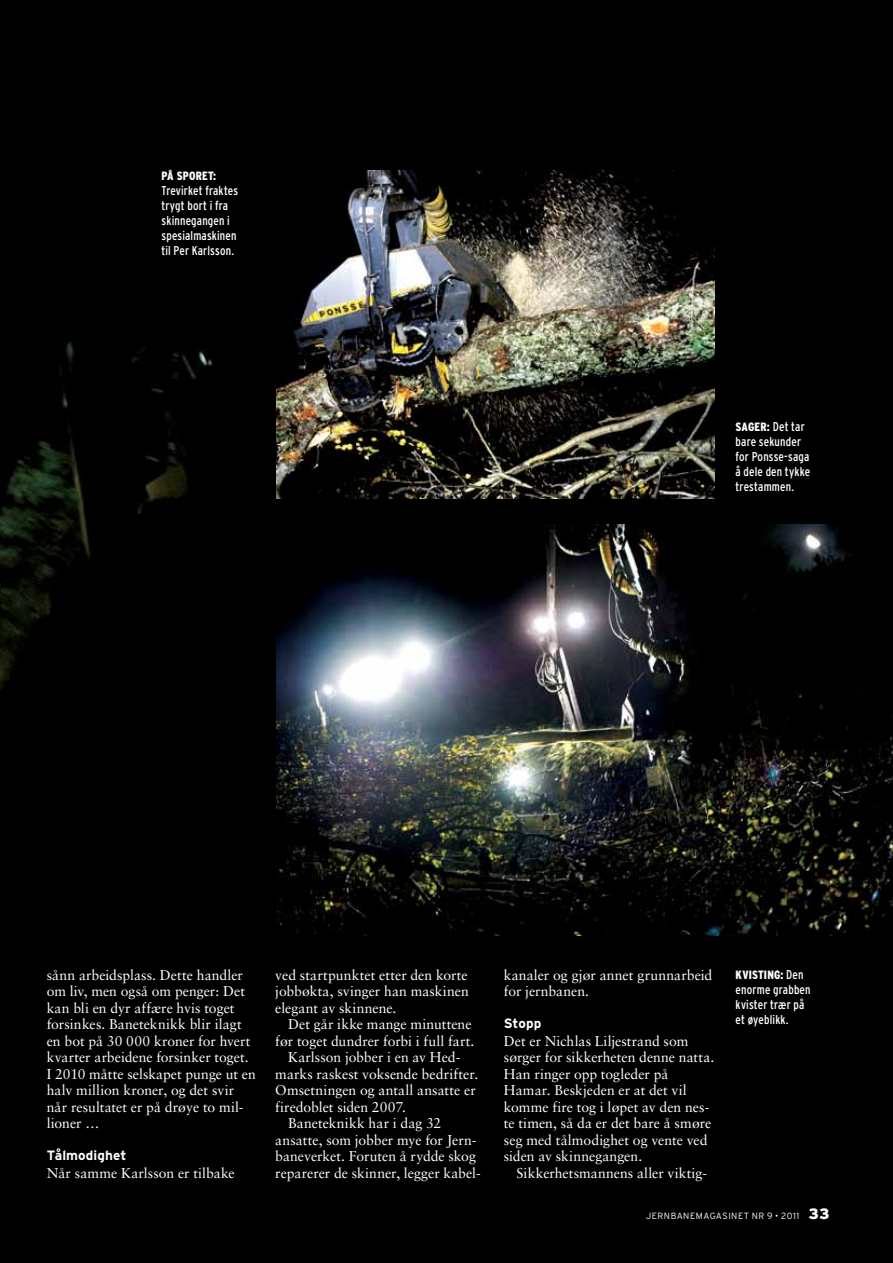
<style>
.page{position:relative;width:893px;height:1263px;background:#000}
.page>*{position:absolute;margin:0;border:0;box-sizing:border-box;transform-origin:0 0}
.t1{font:14.25px/16.5px "Sabon";color:#fff}
.t2{font:700 13.5px "Interstate";letter-spacing:.005em;color:#fff}
.t3{font:condensed 12.75px/15px "Interstate";letter-spacing:.01em;color:#fff;scale:.95 1}
.t4{font:900 condensed 12px "Interstate";letter-spacing:.015em;color:#fff;scale:.95 1}
.t5{font:300 9px "Interstate";letter-spacing:.05em;color:#fff}
.s1{font-weight:400;font-size:12.75px}
.s2{font-weight:900;font-size:15px}
</style>
<div class="page">
<img style="left:0;top:341px;width:213px;height:348px">
<img style="left:276px;top:170px;width:438px;height:328px">
<img style="left:276px;top:525px;width:617px;height:410px">
<p class="t4" style="left:162px;top:169px;width:59px">PÅ SPORET:</p>
<p class="t3" style="left:162px;top:183px;width:82px">Trevirket fraktes trygt bort i fra skinnegangen i spesialmaskinen til Per Karlsson.</p>
<p class="t4" style="left:736px;top:420px;width:74px">SAGER: <span class="s1">Det tar</span></p>
<p class="t3" style="left:736px;top:434px;width:80px">bare sekunder for Ponsse-saga å dele den tykke trestammen.</p>
<p class="t1" style="left:47px;top:966px;width:211px">sånn arbeidsplass. Dette handler om liv, men også om penger: Det kan bli en dyr affære hvis toget forsinkes. Baneteknikk blir ilagt en bot på 30 000 kroner for hvert kvarter arbeidene forsinker toget.<br>I 2010 måtte selskapet punge ut en halv million kroner, og det svir når resultatet er på drøye to mil&shy;lioner …</p>
<p class="t2" style="left:47px;top:1148px;width:81px">Tålmodighet</p>
<p class="t1" style="left:47px;top:1164px;width:190px">Når samme Karlsson er tilbake</p>
<p class="t1" style="left:275px;top:966px;width:195px;text-align:justify">ved startpunktet etter den korte jobbøkta, svinger han maskinen elegant av skinnene.</p>
<p class="t1" style="left:288px;top:1016px;width:185px">Det går ikke mange minuttene</p>
<p class="t1" style="left:275px;top:1032px;width:201px">før toget dundrer forbi i full fart.</p>
<p class="t1" style="left:288px;top:1049px;width:174px">Karlsson jobber i en av Hed-</p>
<p class="t1" style="left:275px;top:1065px;width:204px">marks raskest voksende bedrifter.</p>
<p class="t1" style="left:275px;top:1082px;width:202px">Omsetningen og antall ansatte er</p>
<p class="t1" style="left:275px;top:1098px;width:132px">firedoblet siden 2007.</p>
<p class="t1" style="left:288px;top:1115px;width:155px">Baneteknikk har i dag 32</p>
<p class="t1" style="left:275px;top:1131px;width:203px">ansatte, som jobber mye for Jern-</p>
<p class="t1" style="left:275px;top:1148px;width:202px">baneverket. Foruten å rydde skog</p>
<p class="t1" style="left:275px;top:1164px;width:207px">reparerer de skinner, legger kabel-</p>
<p class="t1" style="left:504px;top:966px;width:210px">kanaler og gjør annet grunnarbeid for jernbanen.</p>
<p class="t2" style="left:504px;top:1016px;width:39px">Stopp</p>
<p class="t1" style="left:504px;top:1032px;width:212px">Det er Nichlas Liljestrand som sørger for sikkerheten denne natta.<br>Han ringer opp togleder på<br>Hamar. Beskjeden er at det vil komme fire tog i løpet av den nes&shy;te timen, så da er det bare å smøre seg med tålmodighet og vente ved siden av skinnegangen.</p>
<p class="t1" style="left:517px;top:1164px;width:192px">Sikkerhetsmannens aller viktig-</p>
<p class="t4" style="left:736px;top:968px;width:73px">KVISTING: <span class="s1">Den</span></p>
<p class="t3" style="left:736px;top:982px;width:80px">enorme grabben kvister trær på et øyeblikk.</p>
<p class="t5" style="left:646px;top:1210px;width:185px">JERNBANEMAGASINET NR 9 • 2011 <span class="s2">33</span></p>
</div>
